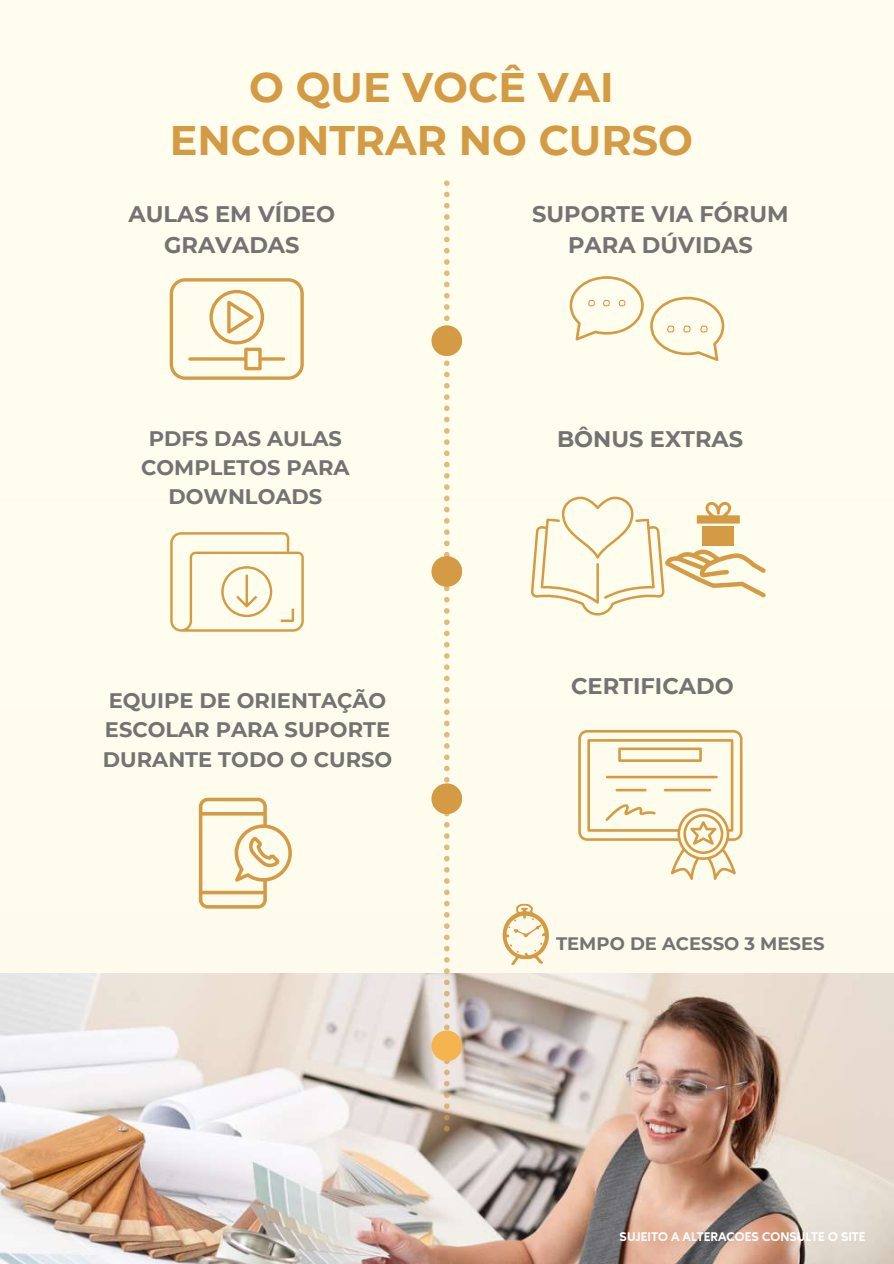
<style>
.page{position:relative;width:894px;height:1264px;background:#fff}
.page>*{position:absolute;margin:0;border:0;box-sizing:border-box;transform-origin:0 0}
.t1{font:700 41.25px/52.8px "Montserrat";color:#d49b44;text-align:center}
.t2{font:700 22.5px/31.5px "Montserrat";color:#737373;text-align:center}
.t3{font:700 21px/29.2px "Montserrat";color:#737373;text-align:center}
.t4{font:700 18px "Montserrat";color:#737373}
.t5{font:800 12.6px "Ageo Personal Use";color:#fff}
</style>
<div class="page">
<div style="left:0;top:0;width:893px;height:1263px;background:#fffded"></div>
<img style="left:0;top:973px;width:893px;height:290px">
<svg style="left:444px;top:180px;width:5px;height:951px"></svg>
<svg style="left:199px;top:797px;width:93px;height:111px"></svg>
<svg style="left:650px;top:297px;width:74px;height:64px"></svg>
<svg style="left:170px;top:278px;width:133px;height:101px"></svg>
<svg style="left:170px;top:532px;width:134px;height:99px"></svg>
<div style="left:431px;top:783px;width:31px;height:31px;background:#d49b44;border-radius:50%"></div>
<div style="left:431px;top:1030px;width:31px;height:31px;background:#f4b54e;border-radius:50%"></div>
<div style="left:431px;top:556px;width:31px;height:31px;background:#d49b44;border-radius:50%"></div>
<div style="left:431px;top:325px;width:31px;height:31px;background:#d49b44;border-radius:50%"></div>
<svg style="left:569px;top:276px;width:74px;height:64px"></svg>
<svg style="left:530px;top:496px;width:235px;height:119px"></svg>
<div style="left:702px;top:526px;width:32px;height:20px;background:#d49b44"></div>
<svg style="left:578px;top:730px;width:164px;height:149px"></svg>
<svg style="left:502px;top:903px;width:47px;height:62px"></svg>
<h1 class="t1" style="left:170px;top:61px;width:524px">O QUE VOCÊ VAI<br>ENCONTRAR NO CURSO</h1>
<p class="t2" style="left:128px;top:198px;width:208px">AULAS EM VÍDEO<br>GRAVADAS</p>
<p class="t3" style="left:141px;top:423px;width:210px">PDFS DAS AULAS<br>COMPLETOS PARA<br>DOWNLOADS</p>
<p class="t3" style="left:103px;top:686px;width:291px;text-align:left">EQUIPE DE ORIENTAÇÃO<br>ESCOLAR PARA SUPORTE<br>DURANTE TODO O CURSO</p>
<p class="t2" style="left:532px;top:198px;width:258px">SUPORTE VIA FÓRUM<br>PARA DÚVIDAS</p>
<p class="t2" style="left:557px;top:423px;width:188px">BÔNUS EXTRAS</p>
<p class="t2" style="left:571px;top:670px;width:164px">CERTIFICADO</p>
<p class="t4" style="left:556px;top:932px;width:270px">TEMPO DE ACESSO 3 MESES</p>
<p class="t5" style="left:619px;top:1230px;width:247px">SUJEITO A ALTERACOES CONSULTE O SITE</p>
</div>
